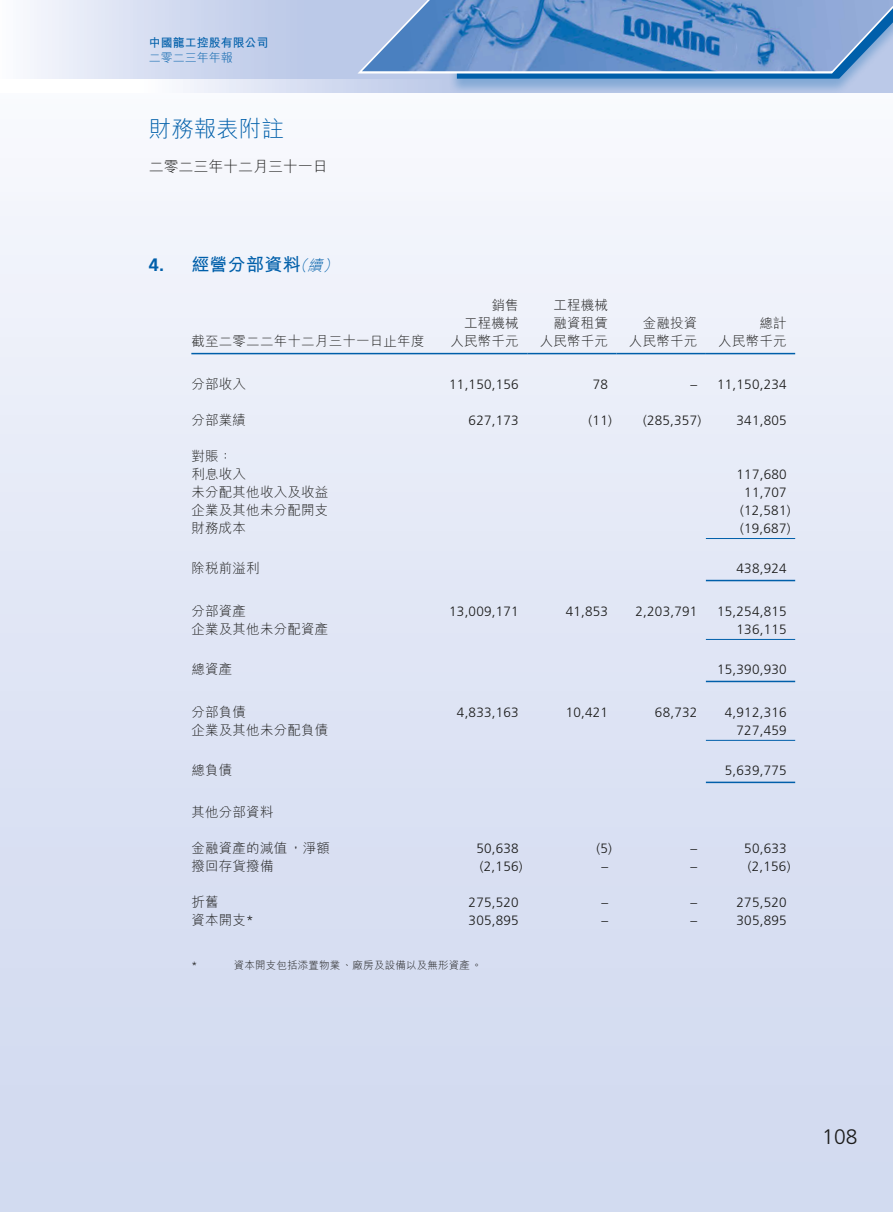
<style>
.page{position:relative;width:893px;height:1212px;background:#fff}
.page>*{position:absolute;margin:0;border:0;box-sizing:border-box;transform-origin:0 0}
.t1{font:300 22.5px "M Hei HK";color:#005faa}
.t2{font:300 21px "Frutiger LT Std";color:#1c1c1b}
.t3{font:700 18px "M Hei HK";letter-spacing:.015em;color:#005faa}
.t4{font:700 18px "Frutiger LT Std";color:#005faa}
.t5{font:300 15px "M Hei HK";letter-spacing:-.005em;color:#1c1c1b}
.t6{font:italic 300 15px "M Hei HK";color:#005faa}
.t7{font:300 13.5px "Frutiger LT Std";letter-spacing:.015em;color:#1c1c1b}
.t8{font:300 13.5px/18px "M Hei HK";letter-spacing:.015em;color:#1c1c1b;text-align:right}
.t9{font:700 12px "M Hei HK";color:#005faa}
.t10{font:300 12px "M Hei HK";color:#005faa}
.t11{font:300 10.5px "M Hei HK";letter-spacing:.015em;color:#1c1c1b}
.t12{font:300 10.5px "Frutiger LT Std";color:#1c1c1b}
.s1{font-family:"Frutiger LT Std"}
</style>
<div class="page">
<div style="left:0;top:0;width:893px;height:1212px;background:linear-gradient(to bottom,#f9fafe,#ced7ee)"></div>
<svg style="left:0;top:79px;width:448px;height:14px"></svg>
<svg style="left:0;top:0;width:355px;height:79px"></svg>
<div style="left:448px;top:0;width:445px;height:93px;background:#005faa;opacity:.3"></div>
<svg style="left:355px;top:0;width:538px;height:79px;background:#6d98cc"></svg>
<hr style="left:191px;top:353px;width:247px;height:1px;background:#005faa">
<hr style="left:438px;top:353px;width:89px;height:1px;background:#005faa">
<hr style="left:527px;top:353px;width:90px;height:1px;background:#005faa">
<hr style="left:617px;top:353px;width:89px;height:1px;background:#005faa">
<hr style="left:706px;top:353px;width:89px;height:1px;background:#005faa">
<hr style="left:706px;top:538px;width:89px;height:1px;background:#005faa">
<hr style="left:706px;top:580px;width:89px;height:1px;background:#005faa">
<hr style="left:706px;top:639px;width:89px;height:1px;background:#005faa">
<hr style="left:706px;top:681px;width:89px;height:1px;background:#005faa">
<hr style="left:706px;top:740px;width:89px;height:1px;background:#005faa">
<hr style="left:706px;top:782px;width:89px;height:1px;background:#005faa">
<p class="t9" style="left:149px;top:34px;width:121px">中國龍工控股有限公司</p>
<p class="t10" style="left:149px;top:49px;width:85px">二零二三年年報</p>
<h1 class="t1" style="left:149px;top:113px;width:136px">財務報表附註</h1>
<p class="t5" style="left:149px;top:156px;width:180px">二零二三年十二月三十一日</p>
<h3 class="t4" style="left:149px;top:254px;width:17px">4.</h3>
<h3 class="t3" style="left:191px;top:252px;width:111px">經營分部資料</h3>
<p class="t6" style="left:308px;top:255px;width:21px">續</p>
<p class="t6" style="left:292px;top:255px;width:21px">（</p>
<p class="t6" style="left:323px;top:255px;width:21px">(</p>
<p class="t8" style="left:464px;top:296px;width:56px">銷售<br>工程機械</p>
<p class="t8" style="left:553px;top:296px;width:56px">工程機械</p>
<p class="t8" style="left:553px;top:314px;width:56px">融資租賃</p>
<p class="t8" style="left:643px;top:314px;width:56px">金融投資</p>
<p class="t8" style="left:759px;top:314px;width:29px">總計</p>
<p class="t8" style="left:191px;top:332px;width:235px">截至二零二二年十二月三十一日止年度</p>
<p class="t8" style="left:450px;top:332px;width:70px">人民幣千元</p>
<p class="t8" style="left:540px;top:332px;width:70px">人民幣千元</p>
<p class="t8" style="left:629px;top:332px;width:70px">人民幣千元</p>
<p class="t8" style="left:718px;top:332px;width:70px">人民幣千元</p>
<p class="t8" style="left:191px;top:374px;width:56px">分部收入</p>
<p class="t7" style="left:449px;top:376px;width:71px">11,150,156</p>
<p class="t7" style="left:593px;top:376px;width:17px">78</p>
<p class="t7" style="left:691px;top:376px;width:8px">–</p>
<p class="t7" style="left:717px;top:376px;width:71px">11,150,234</p>
<p class="t8" style="left:191px;top:410px;width:56px">分部業績</p>
<p class="t8" style="left:191px;top:446px;width:42px">對賬：</p>
<p class="t7" style="left:469px;top:412px;width:52px">627,173</p>
<p class="t7" style="left:589px;top:412px;width:25px">)11(</p>
<p class="t7" style="left:643px;top:412px;width:60px">)285,357(</p>
<p class="t7" style="left:736px;top:412px;width:52px">341,805</p>
<p class="t8" style="left:191px;top:464px;width:56px">利息收入</p>
<p class="t7" style="left:736px;top:466px;width:52px">117,680</p>
<p class="t8" style="left:191px;top:482px;width:139px">未分配其他收入及收益</p>
<p class="t7" style="left:744px;top:484px;width:44px">11,707</p>
<p class="t8" style="left:191px;top:500px;width:139px">企業及其他未分配開支</p>
<p class="t7" style="left:740px;top:502px;width:52px">)12,581(</p>
<p class="t8" style="left:191px;top:518px;width:56px">財務成本</p>
<p class="t7" style="left:740px;top:520px;width:52px">)19,687(</p>
<p class="t8" style="left:191px;top:559px;width:70px">除稅前溢利</p>
<p class="t7" style="left:736px;top:561px;width:52px">438,924</p>
<p class="t8" style="left:191px;top:601px;width:56px">分部資產</p>
<p class="t7" style="left:449px;top:603px;width:71px">13,009,171</p>
<p class="t7" style="left:566px;top:603px;width:44px">41,853</p>
<p class="t7" style="left:635px;top:603px;width:63px">2,203,791</p>
<p class="t7" style="left:717px;top:603px;width:71px">15,254,815</p>
<p class="t8" style="left:191px;top:619px;width:139px">企業及其他未分配資產</p>
<p class="t7" style="left:736px;top:621px;width:52px">136,115</p>
<p class="t8" style="left:191px;top:660px;width:42px">總資產</p>
<p class="t7" style="left:717px;top:662px;width:71px">15,390,930</p>
<p class="t8" style="left:191px;top:702px;width:56px">分部負債</p>
<p class="t7" style="left:457px;top:704px;width:63px">4,833,163</p>
<p class="t7" style="left:566px;top:704px;width:44px">10,421</p>
<p class="t7" style="left:655px;top:704px;width:44px">68,732</p>
<p class="t7" style="left:725px;top:704px;width:63px">4,912,316</p>
<p class="t8" style="left:191px;top:720px;width:139px">企業及其他未分配負債</p>
<p class="t7" style="left:736px;top:722px;width:52px">727,459</p>
<p class="t8" style="left:191px;top:760px;width:42px">總負債</p>
<p class="t8" style="left:191px;top:803px;width:84px">其他分部資料</p>
<p class="t7" style="left:725px;top:763px;width:63px">5,639,775</p>
<p class="t8" style="left:191px;top:839px;width:140px">金融資產的減值，淨額</p>
<p class="t7" style="left:476px;top:841px;width:44px">50,638</p>
<p class="t7" style="left:596px;top:841px;width:17px">(5)</p>
<p class="t7" style="left:691px;top:841px;width:8px">–</p>
<p class="t7" style="left:744px;top:841px;width:44px">50,633</p>
<p class="t8" style="left:191px;top:857px;width:84px">撥回存貨撥備</p>
<p class="t7" style="left:480px;top:859px;width:44px">)2,156(</p>
<p class="t7" style="left:601px;top:859px;width:8px">–</p>
<p class="t7" style="left:691px;top:859px;width:8px">–</p>
<p class="t7" style="left:748px;top:859px;width:44px">)2,156(</p>
<p class="t8" style="left:191px;top:893px;width:29px">折舊</p>
<p class="t7" style="left:469px;top:895px;width:52px">275,520</p>
<p class="t7" style="left:601px;top:895px;width:8px">–</p>
<p class="t7" style="left:691px;top:895px;width:8px">–</p>
<p class="t7" style="left:736px;top:895px;width:52px">275,520</p>
<p class="t8" style="left:191px;top:911px;width:64px">資本開支<span class="s1">*</span></p>
<p class="t11" style="left:234px;top:958px;width:250px">資本開支包括添置物業、廠房及設備以及無形資產。</p>
<p class="t7" style="left:469px;top:913px;width:52px">305,895</p>
<p class="t12" style="left:191px;top:959px;width:7px">*</p>
<p class="t7" style="left:601px;top:913px;width:8px">–</p>
<p class="t7" style="left:691px;top:913px;width:8px">–</p>
<p class="t7" style="left:736px;top:913px;width:52px">305,895</p>
<h2 class="t2" style="left:822px;top:1125px;width:37px">108</h2>
</div>
